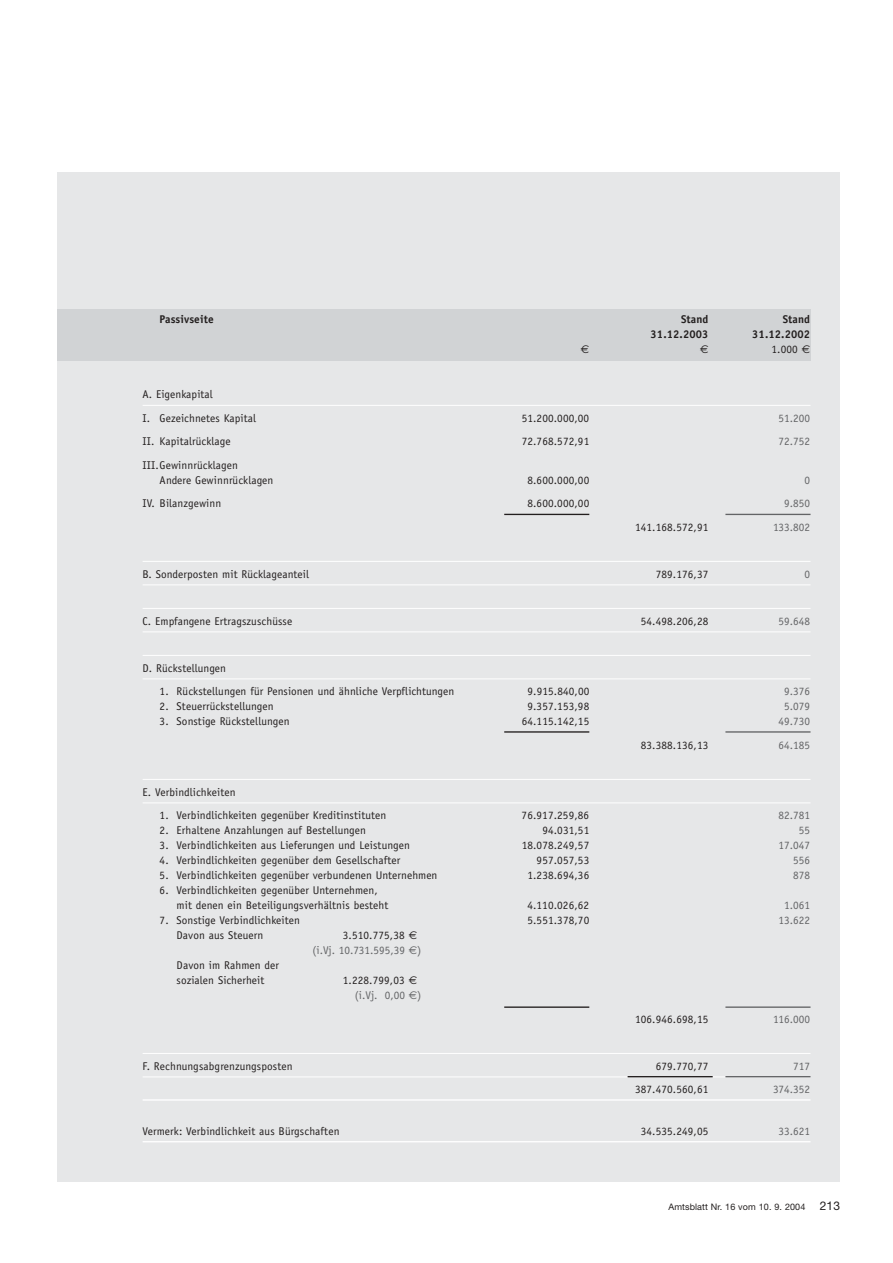
<style>
.page{position:relative;width:893px;height:1263px;background:#fff}
.page>*{position:absolute;margin:0;border:0;box-sizing:border-box;transform-origin:0 0}
.t1{font:11.25px/15px "Officina Sans";letter-spacing:.01em;color:#231f1f}
.t2{font:11.25px/15px "Officina Sans";color:#636466}
.t3{font:700 11.25px "Officina Sans";letter-spacing:.01em;color:#231f1f}
.t4{font:11.25px "Euro Sans";color:#231f1f}
.t5{font:9px "Helvetica Neue";letter-spacing:.01em;color:#231f1f}
.s1{font-family:"Euro Sans"}
.s2{color:#231f1f}
.s3{font-family:"Euro Sans";color:#231f1f}
.s4{color:#636466}
.s5{font-family:"Euro Sans";color:#636466}
.s6{font-size:12px}
</style>
<div class="page">
<div style="left:57px;top:173px;width:783px;height:1009px;background:#e6e7e8"></div>
<hr style="left:143px;top:405px;width:667px;height:1px;background:#fff">
<hr style="left:143px;top:561px;width:667px;height:1px;background:#fff">
<hr style="left:143px;top:585px;width:667px;height:1px;background:#fff">
<hr style="left:143px;top:608px;width:667px;height:1px;background:#fff">
<hr style="left:143px;top:632px;width:667px;height:1px;background:#fff">
<hr style="left:143px;top:655px;width:667px;height:1px;background:#fff">
<hr style="left:143px;top:679px;width:667px;height:1px;background:#fff">
<hr style="left:143px;top:779px;width:667px;height:1px;background:#fff">
<hr style="left:143px;top:803px;width:667px;height:1px;background:#fff">
<hr style="left:143px;top:1053px;width:667px;height:1px;background:#fff">
<hr style="left:143px;top:1077px;width:667px;height:1px;background:#fff">
<hr style="left:143px;top:1099px;width:667px;height:2px;background:#fff">
<hr style="left:143px;top:1141px;width:667px;height:1px;background:#fff">
<hr style="left:725px;top:514px;width:85px;height:1px;background:#636466">
<hr style="left:504px;top:514px;width:85px;height:1px;background:#231f1f">
<hr style="left:725px;top:731px;width:85px;height:2px;background:#636466">
<hr style="left:504px;top:731px;width:85px;height:2px;background:#231f1f">
<hr style="left:725px;top:1006px;width:85px;height:2px;background:#636466">
<hr style="left:504px;top:1006px;width:85px;height:2px;background:#231f1f">
<hr style="left:725px;top:1076px;width:85px;height:1px;background:#636466">
<hr style="left:627px;top:1076px;width:85px;height:1px;background:#231f1f">
<div style="left:57px;top:309px;width:113px;height:52px;background:#d1d3d5"></div>
<div style="left:143px;top:309px;width:667px;height:52px;background:#d1d3d5"></div>
<p class="t3" style="left:160px;top:315px;width:55px">Passivseite</p>
<p class="t3" style="left:681px;top:315px;width:29px">Stand</p>
<p class="t3" style="left:782px;top:315px;width:29px">Stand</p>
<p class="t3" style="left:650px;top:330px;width:59px">31.12.2003</p>
<p class="t3" style="left:752px;top:330px;width:59px">31.12.2002</p>
<p class="t4" style="left:581px;top:343px;width:10px">€</p>
<p class="t4" style="left:700px;top:343px;width:10px">€</p>
<p class="t1" style="left:771px;top:343px;width:40px">1.000 <span class="s1">€</span></p>
<p class="t1" style="left:143px;top:384px;width:115px;line-height:23.5px">A. Eigenkapital<br>I. Gezeichnetes Kapital</p>
<p class="t1" style="left:521px;top:411px;width:69px">51.200.000,00</p>
<p class="t2" style="left:778px;top:411px;width:33px">51.200</p>
<p class="t1" style="left:143px;top:435px;width:89px">II. Kapitalrücklage</p>
<p class="t1" style="left:521px;top:435px;width:69px">72.768.572,91</p>
<p class="t2" style="left:778px;top:435px;width:33px">72.752</p>
<p class="t1" style="left:160px;top:458px;width:115px;text-indent:-17px">III.Gewinnrücklagen<br>Andere Gewinnrücklagen</p>
<p class="t1" style="left:527px;top:473px;width:63px">8.600.000,00</p>
<p class="t2" style="left:804px;top:473px;width:7px">0</p>
<p class="t1" style="left:143px;top:497px;width:80px">IV. Bilanzgewinn</p>
<p class="t1" style="left:527px;top:497px;width:63px">8.600.000,00</p>
<p class="t2" style="left:784px;top:497px;width:27px">9.850</p>
<p class="t1" style="left:635px;top:520px;width:75px">141.168.572,91</p>
<p class="t2" style="left:773px;top:520px;width:39px">133.802</p>
<p class="t1" style="left:143px;top:567px;width:168px">B. Sonderposten mit Rücklageanteil</p>
<p class="t1" style="left:655px;top:567px;width:54px">789.176,37</p>
<p class="t2" style="left:804px;top:567px;width:7px">0</p>
<p class="t1" style="left:143px;top:614px;width:151px">C. Empfangene Ertragszuschüsse</p>
<p class="t1" style="left:640px;top:614px;width:69px">54.498.206,28</p>
<p class="t2" style="left:778px;top:614px;width:33px">59.648</p>
<p class="t1" style="left:143px;top:661px;width:85px">D. Rückstellungen</p>
<p class="t1" style="left:160px;top:685px;width:296px">1. Rückstellungen für Pensionen und ähnliche Verpflichtungen</p>
<p class="t1" style="left:527px;top:685px;width:63px">9.915.840,00</p>
<p class="t2" style="left:784px;top:685px;width:27px">9.376</p>
<p class="t1" style="left:160px;top:700px;width:115px">2. Steuerrückstellungen</p>
<p class="t1" style="left:527px;top:700px;width:63px">9.357.153,98</p>
<p class="t2" style="left:784px;top:700px;width:27px">5.079</p>
<p class="t1" style="left:160px;top:715px;width:131px">3. Sonstige Rückstellungen</p>
<p class="t1" style="left:521px;top:715px;width:69px">64.115.142,15</p>
<p class="t2" style="left:778px;top:715px;width:33px">49.730</p>
<p class="t1" style="left:640px;top:738px;width:69px">83.388.136,13</p>
<p class="t2" style="left:778px;top:738px;width:33px">64.185</p>
<p class="t1" style="left:143px;top:785px;width:94px">E. Verbindlichkeiten</p>
<p class="t1" style="left:160px;top:809px;width:228px">1. Verbindlichkeiten gegenüber Kreditinstituten</p>
<p class="t1" style="left:521px;top:809px;width:69px">76.917.259,86</p>
<p class="t2" style="left:778px;top:809px;width:33px">82.781</p>
<p class="t1" style="left:160px;top:824px;width:208px">2. Erhaltene Anzahlungen auf Bestellungen</p>
<p class="t1" style="left:542px;top:824px;width:48px">94.031,51</p>
<p class="t2" style="left:798px;top:824px;width:13px">55</p>
<p class="t1" style="left:160px;top:839px;width:252px">3. Verbindlichkeiten aus Lieferungen und Leistungen</p>
<p class="t1" style="left:521px;top:839px;width:69px">18.078.249,57</p>
<p class="t2" style="left:778px;top:839px;width:33px">17.047</p>
<p class="t1" style="left:160px;top:854px;width:242px">4. Verbindlichkeiten gegenüber dem Gesellschafter</p>
<p class="t1" style="left:536px;top:854px;width:54px">957.057,53</p>
<p class="t2" style="left:793px;top:854px;width:18px">556</p>
<p class="t1" style="left:160px;top:869px;width:279px">5. Verbindlichkeiten gegenüber verbundenen Unternehmen</p>
<p class="t1" style="left:527px;top:869px;width:63px">1.238.694,36</p>
<p class="t2" style="left:793px;top:869px;width:18px">878</p>
<p class="t1" style="left:177px;top:884px;width:213px;text-indent:-17px">6. Verbindlichkeiten gegenüber Unternehmen, mit denen ein Beteiligungsverhältnis besteht</p>
<p class="t1" style="left:527px;top:899px;width:63px">4.110.026,62</p>
<p class="t2" style="left:784px;top:899px;width:27px">1.061</p>
<p class="t1" style="left:160px;top:914px;width:142px">7. Sonstige Verbindlichkeiten</p>
<p class="t1" style="left:527px;top:914px;width:63px">5.551.378,70</p>
<p class="t2" style="left:778px;top:914px;width:33px">13.622</p>
<p class="t1" style="left:176px;top:929px;width:88px">Davon aus Steuern</p>
<p class="t2" style="left:312px;top:929px;width:110px;text-indent:30px"><span class="s2">3.510.775,38</span> <span class="s3">€ </span>(i.Vj. 10.731.595,39 <span class="s1">€</span>)</p>
<p class="t1" style="left:177px;top:959px;width:104px">Davon im Rahmen der sozialen Sicherheit</p>
<p class="t1" style="left:355px;top:974px;width:68px;text-indent:-12px">1.228.799,03 <span class="s1">€ </span><span class="s4">(i.Vj. 0,00</span> <span class="s5">€</span><span class="s4">)</span></p>
<p class="t1" style="left:635px;top:1012px;width:75px">106.946.698,15</p>
<p class="t2" style="left:773px;top:1012px;width:39px">116.000</p>
<p class="t1" style="left:143px;top:1059px;width:151px">F. Rechnungsabgrenzungsposten</p>
<p class="t1" style="left:655px;top:1059px;width:54px">679.770,77</p>
<p class="t2" style="left:793px;top:1059px;width:18px">717</p>
<p class="t1" style="left:635px;top:1083px;width:75px">387.470.560,61</p>
<p class="t2" style="left:773px;top:1083px;width:39px">374.352</p>
<p class="t1" style="left:143px;top:1125px;width:198px">Vermerk: Verbindlichkeit aus Bürgschaften</p>
<p class="t1" style="left:640px;top:1125px;width:69px">34.535.249,05</p>
<p class="t2" style="left:778px;top:1125px;width:33px">33.621</p>
<p class="t5" style="left:668px;top:1203px;width:173px">Amtsblatt Nr. 16 vom 10. 9. 2004 <span class="s6">213</span></p>
</div>
